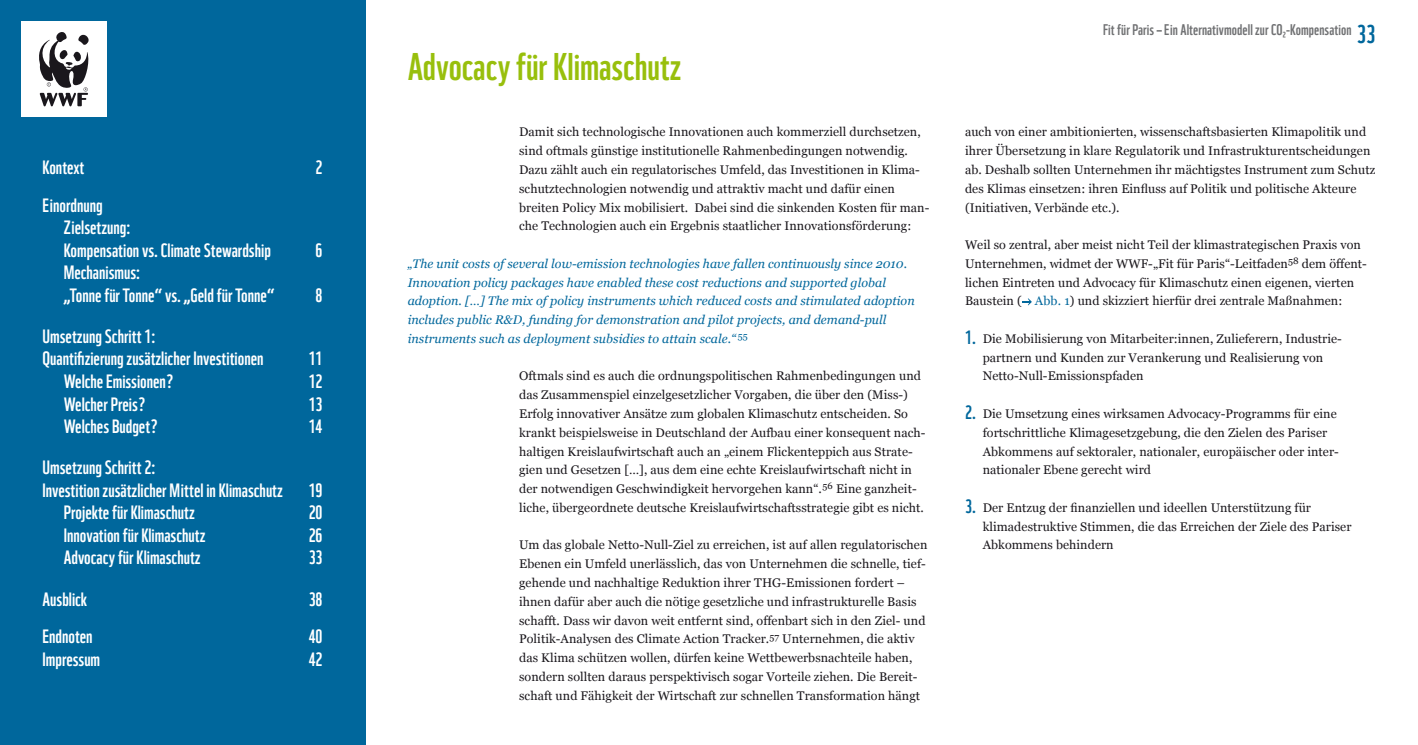
<style>
.page{position:relative;width:1418px;height:745px;background:#fff}
.page>*{position:absolute;margin:0;border:0;box-sizing:border-box;transform-origin:0 0}
.t1{font:37.5px "WWF";color:#98bf0c}
.t2{font:18.75px/22.5px "WWF";color:#fff}
.t3{font:15px "WWF";letter-spacing:.005em;color:#707173}
.t4{font:12.5px/18.8px "Georgia";letter-spacing:.005em;color:#1a171c}
.t5{font:italic 12.5px/18.8px "Georgia";letter-spacing:.005em;color:#00679c}
.s1{font-size:25px;color:#00679c}
.s2{color:#00679c}
.s3{font-family:"WWF";font-size:18.75px;color:#00679c}
</style>
<div class="page">
<div style="left:0;top:0;width:365px;height:744px;background:#00679c"></div>
<svg style="left:1022px;top:298px;width:9px;height:7px"></svg>
<div style="left:21px;top:21px;width:85px;height:96px;background:#fff"></div>
<svg style="left:39px;top:32px;width:50px;height:74px"></svg>
<h2 class="t2" style="left:43px;top:155px;width:43px">Kontext</h2>
<h2 class="t2" style="left:316px;top:155px;width:8px">2</h2>
<h2 class="t2" style="left:64px;top:192px;width:209px;text-indent:-21px">Einordnung<br>Zielsetzung:<br>Kompensation vs. Climate Stewardship</h2>
<h2 class="t2" style="left:316px;top:237px;width:8px">6</h2>
<h2 class="t2" style="left:64px;top:260px;width:212px">Mechanismus:<br>„Tonne für Tonne“ vs. „Geld für Tonne“</h2>
<h2 class="t2" style="left:43px;top:324px;width:223px">Umsetzung Schritt 1:<br>Quantifizierung zusätzlicher Investitionen</h2>
<h2 class="t2" style="left:316px;top:282px;width:8px">8</h2>
<h2 class="t2" style="left:309px;top:346px;width:15px">11</h2>
<h2 class="t2" style="left:64px;top:369px;width:111px">Welche Emissionen ?</h2>
<h2 class="t2" style="left:309px;top:369px;width:15px">12</h2>
<h2 class="t2" style="left:64px;top:391px;width:83px">Welcher Preis ?</h2>
<h2 class="t2" style="left:309px;top:391px;width:15px">13</h2>
<h2 class="t2" style="left:64px;top:414px;width:95px">Welches Budget ?</h2>
<h2 class="t2" style="left:309px;top:414px;width:15px">14</h2>
<h2 class="t2" style="left:43px;top:455px;width:242px">Umsetzung Schritt 2:<br>Investition zusätzlicher Mittel in Klimaschutz</h2>
<h2 class="t2" style="left:309px;top:477px;width:15px">19</h2>
<h2 class="t2" style="left:64px;top:500px;width:132px">Projekte für Klimaschutz</h2>
<h2 class="t2" style="left:309px;top:500px;width:15px">20</h2>
<h2 class="t2" style="left:64px;top:522px;width:143px">Innovation für Klimaschutz</h2>
<h2 class="t2" style="left:309px;top:522px;width:15px">26</h2>
<h2 class="t2" style="left:64px;top:545px;width:138px">Advocacy für Klimaschutz</h2>
<h2 class="t2" style="left:309px;top:545px;width:15px">33</h2>
<h2 class="t2" style="left:43px;top:586px;width:46px">Ausblick</h2>
<h2 class="t2" style="left:309px;top:586px;width:15px">38</h2>
<h2 class="t2" style="left:43px;top:624px;width:52px">Endnoten</h2>
<h2 class="t2" style="left:309px;top:624px;width:15px">40</h2>
<h2 class="t2" style="left:43px;top:646px;width:59px">Impressum</h2>
<h2 class="t2" style="left:309px;top:646px;width:15px">42</h2>
<h1 class="t1" style="left:407px;top:41px;width:275px">Advocacy für Klimaschutz</h1>
<p class="t3" style="left:1103px;top:20px;width:274px">Fit für Paris – Ein Alternativmodell zur CO₂-Kompensation <span class="s1">33</span></p>
<p class="t4" style="left:519px;top:122px;width:412px">Damit sich technologische Innovationen auch kommerziell durchsetzen, sind oftmals günstige institutionelle Rahmenbedingungen notwendig.<br>Dazu zählt auch ein regulatorisches Umfeld, das Investitionen in Klima&shy;schutztechnologien notwendig und attraktiv macht und dafür einen breiten Policy Mix mobilisiert. Dabei sind die sinkenden Kosten für man&shy;che Technologien auch ein Ergebnis staatlicher Innovationsförderung:</p>
<p class="t4" style="left:965px;top:122px;width:412px">auch von einer ambitionierten, wissenschaftsbasierten Klimapolitik und ihrer Übersetzung in klare Regulatorik und Infrastrukturentscheidungen ab. Deshalb sollten Unternehmen ihr mächtigstes Instrument zum Schutz des Klimas einsetzen: ihren Einfluss auf Politik und politische Akteure (Initiativen, Verbände etc.).</p>
<p class="t4" style="left:965px;top:235px;width:403px">Weil so zentral, aber meist nicht Teil der klimastrategischen Praxis von Unternehmen, widmet der WWF-„Fit für Paris“-Leitfaden<sup>58</sup> dem öffent&shy;lichen Eintreten und Advocacy für Klimaschutz einen eigenen, vierten Baustein ( <span class="s2">Abb. 1</span>) und skizziert hierfür drei zentrale Maßnahmen:</p>
<p class="t4" style="left:982px;top:328px;width:361px;text-indent:-18px"><span class="s3">1.</span> Die Mobilisierung von Mitarbeiter:innen, Zulieferern, Industrie&shy;partnern und Kunden zur Verankerung und Realisierung von<br>Netto-Null-Emissionspfaden</p>
<p class="t4" style="left:982px;top:403px;width:358px;text-indent:-18px"><span class="s3">2.</span> Die Umsetzung eines wirksamen Advocacy-Programms für eine fortschrittliche Klimagesetzgebung, die den Zielen des Pariser Abkommens auf sektoraler, nationaler, europäischer oder inter&shy;nationaler Ebene gerecht wird</p>
<p class="t4" style="left:982px;top:497px;width:370px;text-indent:-18px"><span class="s3">3.</span> Der Entzug der finanziellen und ideellen Unterstützung für klimadestruktive Stimmen, die das Erreichen der Ziele des Pariser<br>Abkommens behindern</p>
<p class="t5" style="left:407px;top:253px;width:508px">„The unit costs of several low-emission technologies have fallen continuously since 2010.<br>Innovation policy packages have enabled these cost reductions and supported global adoption. […] The mix of policy instruments which reduced costs and stimulated adoption includes public R&amp;D, funding for demonstration and pilot projects, and demand-pull instruments such as deployment subsidies to attain scale.“ <sup>55</sup></p>
<p class="t4" style="left:519px;top:366px;width:408px">Oftmals sind es auch die ordnungspolitischen Rahmenbedingungen und das Zusammenspiel einzelgesetzlicher Vorgaben, die über den (Miss-)<br>Erfolg innovativer Ansätze zum globalen Klimaschutz entscheiden. So krankt beispielsweise in Deutschland der Aufbau einer konsequent nach&shy;haltigen Kreislaufwirtschaft auch an „einem Flickenteppich aus Strate&shy;gien und Gesetzen […], aus dem eine echte Kreislaufwirtschaft nicht in der notwendigen Geschwindigkeit hervorgehen kann“.<sup>56</sup> Eine ganzheit&shy;liche, übergeordnete deutsche Kreislaufwirtschaftsstrategie gibt es nicht.</p>
<p class="t4" style="left:519px;top:535px;width:410px">Um das globale Netto-Null-Ziel zu erreichen, ist auf allen regulatorischen Ebenen ein Umfeld unerlässlich, das von Unternehmen die schnelle, tief&shy;gehende und nachhaltige Reduktion ihrer THG-Emissionen fordert – ihnen dafür aber auch die nötige gesetzliche und infrastrukturelle Basis schafft. Dass wir davon weit entfernt sind, offenbart sich in den Ziel- und Politik-Analysen des Climate Action Tracker.<sup>57</sup> Unternehmen, die aktiv das Klima schützen wollen, dürfen keine Wettbewerbsnachteile haben, sondern sollten daraus perspektivisch sogar Vorteile ziehen. Die Bereit&shy;schaft und Fähigkeit der Wirtschaft zur schnellen Transformation hängt</p>
</div>
